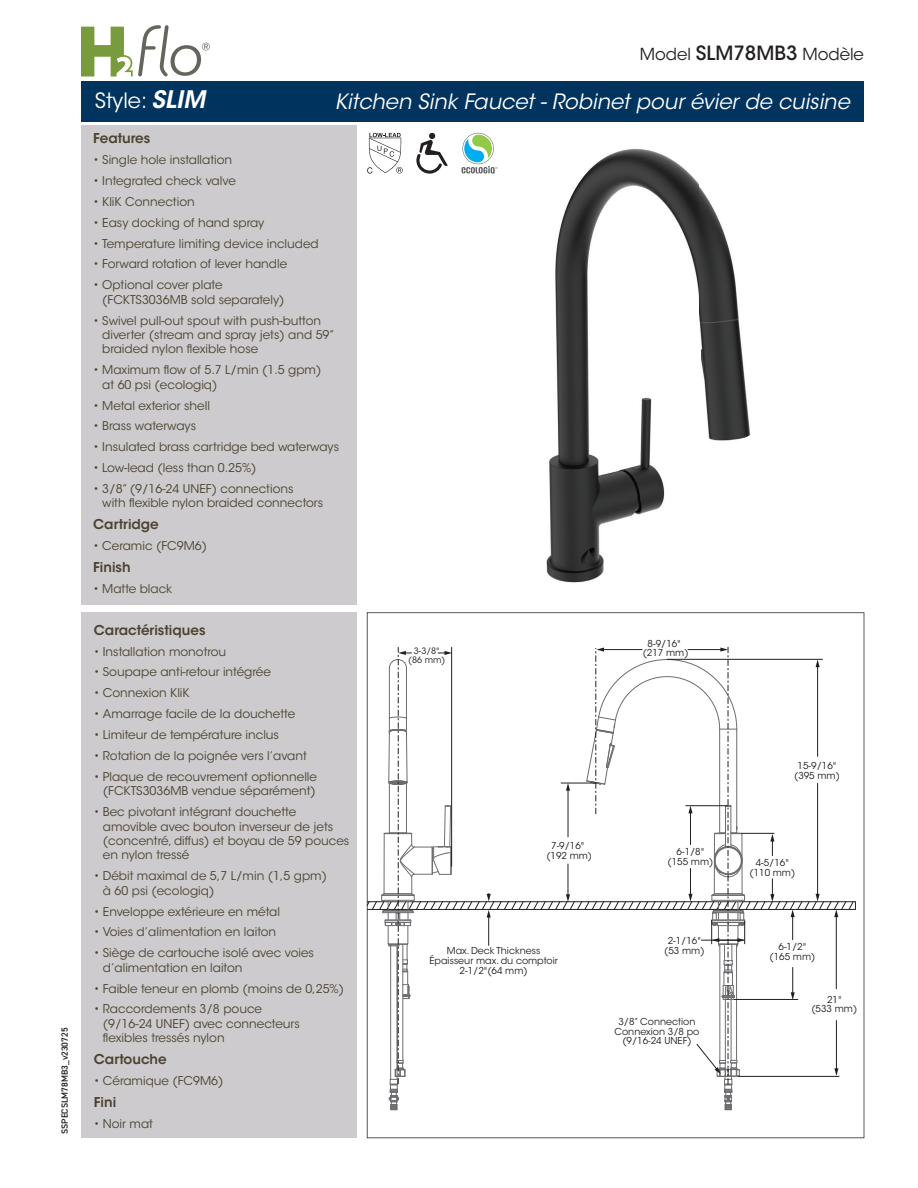
<style>
.page{position:relative;width:918px;height:1188px;background:#fff}
.page>*{position:absolute;margin:0;border:0;box-sizing:border-box;transform-origin:0 0}
.t1{font:italic 21px "ITC Avant Garde Std";color:#fff}
.t2{font:21px "ITC Avant Garde Std";color:#fff}
.t3{font:16.5px "ITC Avant Garde Std";color:#231f20}
.t4{font:600 13.5px "ITC Avant Garde Std";color:#4b4231}
.t5{font:12px/14.4px "ITC Avant Garde Std";color:#4b4231}
.t6{font:9.45px/9.9px "ITC Avant Garde Std";color:#231f20;text-align:center}
.t7{font:600 9px "DIN2014";color:#231f20}
.t8{font:8.85px/9.1px "ITC Avant Garde Std";color:#231f20;text-align:center}
.s1{font-weight:600;font-style:italic;font-size:24px}
.s2{font-weight:500;font-size:19.5px}
</style>
<div class="page">
<div style="left:81px;top:81px;width:783px;height:41px;background:#00345e"></div>
<div style="left:81px;top:612px;width:275px;height:526px;background:#cdcbcd"></div>
<div style="left:81px;top:125px;width:275px;height:480px;background:#cdcbcd"></div>
<svg style="left:416px;top:133px;width:32px;height:41px"></svg>
<svg style="left:462px;top:133px;width:35px;height:41px"></svg>
<svg style="left:367px;top:133px;width:36px;height:41px"></svg>
<img style="left:546px;top:148px;width:205px;height:435px">
<svg style="left:367px;top:612px;width:497px;height:526px"></svg>
<svg style="left:81px;top:25px;width:129px;height:51px"></svg>
<p class="t7" style="left:59px;top:1134px;width:108px;rotate:-90deg">SSPECSLM78MB3_v230725</p>
<h1 class="t2" style="left:95px;top:87px;width:112px">Style: <span class="s1">SLIM</span></h1>
<h2 class="t3" style="left:640px;top:44px;width:226px">Model <span class="s2">SLM78MB3</span> Modèle</h2>
<h1 class="t1" style="left:335px;top:88px;width:517px">Kitchen Sink Faucet - Robinet pour évier de cuisine</h1>
<p class="t4" style="left:93px;top:130px;width:59px">Features</p>
<p class="t5" style="left:93px;top:153px;width:141px">• Single hole installation</p>
<p class="t5" style="left:93px;top:174px;width:144px">• Integrated check valve</p>
<p class="t5" style="left:93px;top:194px;width:103px">• KliK Connection</p>
<p class="t5" style="left:93px;top:215px;width:173px">• Easy docking of hand spray</p>
<p class="t5" style="left:93px;top:236px;width:227px">• Temperature limiting device included</p>
<p class="t5" style="left:93px;top:257px;width:196px">• Forward rotation of lever handle</p>
<p class="t5" style="left:102px;top:278px;width:184px;text-indent:-9px">• Optional cover plate (FCKTS3036MB sold separately)</p>
<p class="t5" style="left:102px;top:313px;width:234px;text-indent:-9px">• Swivel pull-out spout with push-button diverter (stream and spray jets) and 59” braided nylon exible hose</p>
<p class="t5" style="left:102px;top:363px;width:221px;text-indent:-9px">• Maximum ow of 5.7 L/min (1.5 gpm) at 60 psi (ecologiq)</p>
<p class="t5" style="left:93px;top:398px;width:118px">• Metal exterior shell</p>
<p class="t5" style="left:93px;top:419px;width:104px">• Brass waterways</p>
<p class="t5" style="left:93px;top:440px;width:247px">• Insulated brass cartridge bed waterways</p>
<p class="t5" style="left:93px;top:461px;width:165px">• Low-lead (less than 0.25%)</p>
<p class="t5" style="left:102px;top:482px;width:222px;text-indent:-9px">• 3/8” (9/16-24 UNEF) connections<br>with exible nylon braided connectors</p>
<p class="t4" style="left:93px;top:516px;width:67px">Cartridge</p>
<p class="t5" style="left:93px;top:539px;width:115px">• Ceramic (FC9M6)</p>
<p class="t4" style="left:93px;top:559px;width:39px">Finish</p>
<p class="t5" style="left:93px;top:582px;width:81px">• Matte black</p>
<p class="t4" style="left:94px;top:621px;width:113px">Caractéristiques</p>
<p class="t5" style="left:94px;top:644px;width:134px">• Installation monotrou</p>
<p class="t5" style="left:94px;top:665px;width:178px">• Soupape anti-retour intégrée</p>
<p class="t5" style="left:94px;top:686px;width:97px">• Connexion KliK</p>
<p class="t5" style="left:94px;top:707px;width:203px">• Amarrage facile de la douchette</p>
<p class="t5" style="left:94px;top:728px;width:187px">• Limiteur de température inclus</p>
<p class="t5" style="left:94px;top:749px;width:215px">• Rotation de la poignée vers l’avant</p>
<p class="t5" style="left:94px;top:770px;width:225px;text-align:right">• Plaque de recouvrement optionnelle (FCKTS3036MB vendue séparément)</p>
<p class="t5" style="left:103px;top:805px;width:248px;text-indent:-9px">• Bec pivotant intégrant douchette amovible avec bouton inverseur de jets (concentré, diffus) et boyau de 59 pouces en nylon tressé</p>
<p class="t5" style="left:103px;top:869px;width:226px;text-indent:-9px">• Débit maximal de 5,7 L/min (1,5 gpm) à 60 psi (ecologiq)</p>
<p class="t5" style="left:94px;top:904px;width:188px">• Enveloppe extérieure en métal</p>
<p class="t5" style="left:94px;top:925px;width:184px">• Voies d’alimentation en laiton</p>
<p class="t5" style="left:103px;top:946px;width:213px;text-indent:-9px">• Siège de cartouche isolé avec voies d’alimentation en laiton</p>
<p class="t5" style="left:94px;top:981px;width:252px">• Faible teneur en plomb (moins de 0,25%)</p>
<p class="t5" style="left:94px;top:1002px;width:170px">• Raccordements 3/8 pouce</p>
<p class="t5" style="left:103px;top:1016px;width:198px">(9/16-24 UNEF) avec connecteurs</p>
<p class="t5" style="left:108px;top:1031px;width:118px">exibles tressés nylon</p>
<p class="t4" style="left:94px;top:1051px;width:74px">Cartouche</p>
<p class="t5" style="left:94px;top:1074px;width:131px">• Céramique (FC9M6)</p>
<p class="t4" style="left:94px;top:1094px;width:24px">Fini</p>
<p class="t5" style="left:94px;top:1117px;width:61px">• Noir mat</p>
<p class="t8" style="left:408px;top:646px;width:39px">3-3/8" (86 mm)</p>
<p class="t6" style="left:643px;top:638px;width:47px">8-9/16" (217 mm)</p>
<p class="t6" style="left:546px;top:840px;width:47px">7-9/16" (192 mm)</p>
<p class="t6" style="left:668px;top:847px;width:47px">6-1/8" (155 mm)</p>
<p class="t6" style="left:429px;top:946px;width:130px">Max. Deck Thickness<br>Épaisseur max. du comptoir<br>2-1/2"(64 mm)</p>
<p class="t6" style="left:664px;top:936px;width:42px">2-1/16" (53 mm)</p>
<p class="t6" style="left:614px;top:1016px;width:87px">3/8” Connection<br>Connexion 3/8 po (9/16-24 UNEF)</p>
<p class="t6" style="left:794px;top:761px;width:47px">15-9/16" (395 mm)</p>
<p class="t6" style="left:750px;top:858px;width:47px">4-5/16" (110 mm)</p>
<p class="t6" style="left:770px;top:942px;width:47px">6-1/2" (165 mm)</p>
<p class="t6" style="left:811px;top:994px;width:47px">21"<br>(533 mm)</p>
</div>
